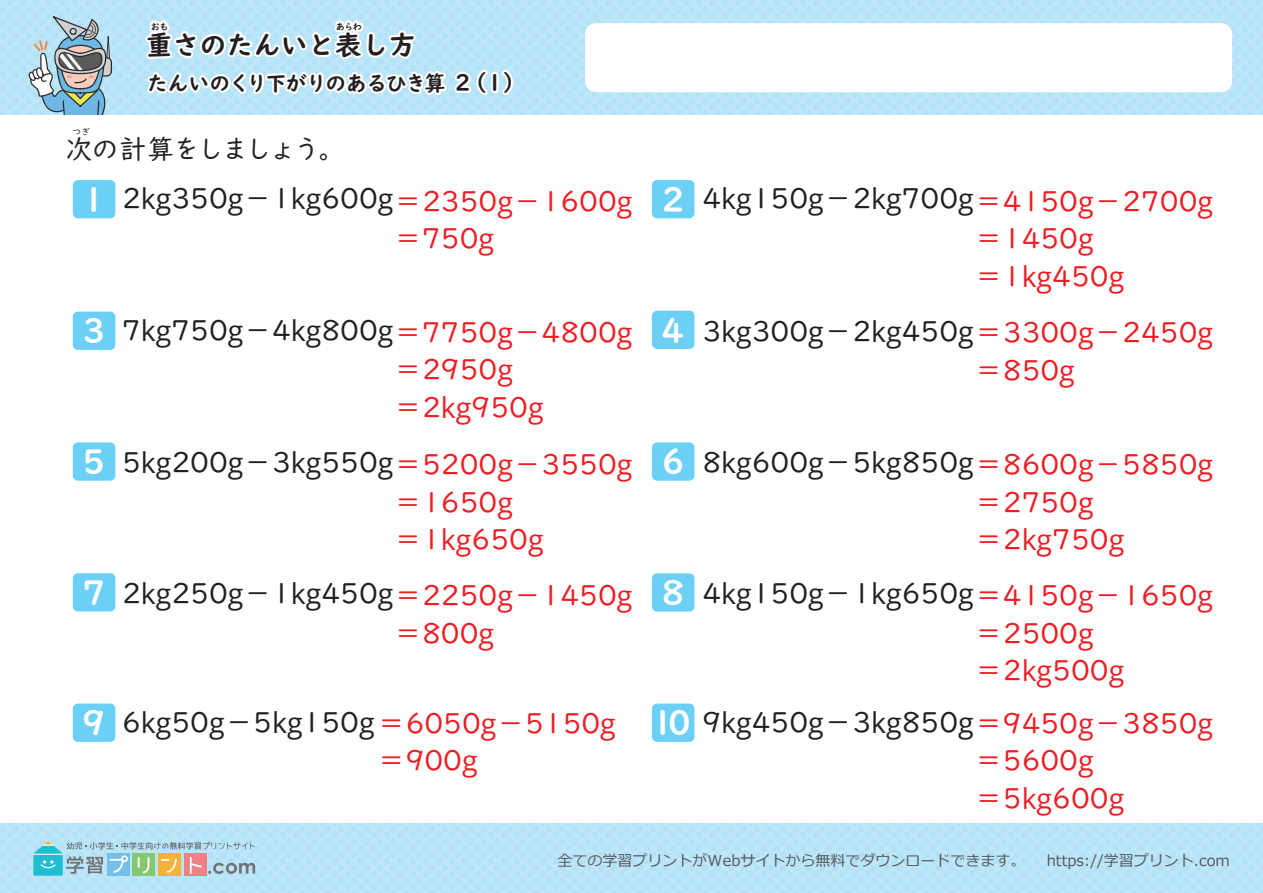
<style>
.page{position:relative;width:1263px;height:893px;background:#fff}
.page>*{position:absolute;margin:0;border:0;box-sizing:border-box;transform-origin:0 0}
.t1{font:33px "UD Digi Kyokasho NP B";color:#fff}
.t2{font:28.5px/37.5px "UD Digi Kyokasho NP R";color:#ee1d23}
.t3{font:28.5px "UD Digi Kyokasho NP R";color:#231f20}
.t4{font:27px "UD Digi Kyokasho NP R";letter-spacing:-.075em;color:#231f20}
.t5{font:27px "UD Digi Kyokasho NP B";color:#231f20}
.t6{font:22.5px "UD Digi Kyokasho NP B";color:#231f20}
.t7{font:21px "UD Digi Kyokasho NP B";letter-spacing:-.05em;color:#231f20}
.t8{font:15px "Meiryo";color:#56595b}
.t9{font:9px "UD Digi Kyokasho NP B";color:#231f20}
.t10{font:9px "UD Digi Kyokasho NP R";color:#231f20}
.s1{font-size:22.5px}
.s2{font-family:"Open Sans"}
.s3{color:#231f20}
.s4{font-family:"Open Sans";color:#231f20}
</style>
<div class="page">
<div style="left:0;top:0;width:1263px;height:114px;background:#bde6f9"></div>
<div style="left:0;top:823px;width:1263px;height:70px;background:#bde6f9"></div>
<div style="left:585px;top:23px;width:647px;height:69px;background:#fff;border-radius:11px"></div>
<svg style="left:33px;top:841px;width:222px;height:35px"></svg>
<svg style="left:28px;top:16px;width:84px;height:98px"></svg>
<div style="left:73px;top:180px;width:42px;height:38px;background:#6bcff6;border-radius:5px"></div>
<div style="left:73px;top:312px;width:42px;height:38px;background:#6bcff6;border-radius:5px"></div>
<div style="left:652px;top:180px;width:42px;height:38px;background:#6bcff6;border-radius:5px"></div>
<div style="left:652px;top:311px;width:42px;height:38px;background:#6bcff6;border-radius:5px"></div>
<div style="left:73px;top:442px;width:42px;height:39px;background:#6bcff6;border-radius:5px"></div>
<div style="left:73px;top:573px;width:42px;height:38px;background:#6bcff6;border-radius:5px"></div>
<div style="left:73px;top:704px;width:42px;height:38px;background:#6bcff6;border-radius:5px"></div>
<div style="left:652px;top:442px;width:42px;height:39px;background:#6bcff6;border-radius:5px"></div>
<div style="left:652px;top:573px;width:42px;height:39px;background:#6bcff6;border-radius:5px"></div>
<div style="left:652px;top:704px;width:42px;height:38px;background:#6bcff6;border-radius:5px"></div>
<svg style="left:143px;top:0;width:374px;height:115px"></svg>
<p class="t9" style="left:151px;top:21px;width:19px">おも</p>
<p class="t9" style="left:336px;top:21px;width:28px">あらわ</p>
<p class="t5" style="left:146px;top:29px;width:271px">重さのたんいと表し方</p>
<p class="t7" style="left:147px;top:71px;width:325px">たんいのくり下がりのあるひき算 <span class="s1">2</span></p>
<p class="t6" style="left:464px;top:69px;width:62px">（1）</p>
<p class="t10" style="left:72px;top:126px;width:19px">つぎ</p>
<p class="t4" style="left:65px;top:133px;width:282px">次の計算をしましょう。</p>
<p class="t1" style="left:82px;top:180px;width:25px">1</p>
<p class="t3" style="left:122px;top:183px;width:273px">2<span class="s2">kg</span>350<span class="s2">g</span>－1<span class="s2">kg</span>600<span class="s2">g</span></p>
<p class="t2" style="left:394px;top:182px;width:240px">＝2350<span class="s2">g</span>－1600<span class="s2">g</span>＝750<span class="s2">g</span></p>
<p class="t1" style="left:661px;top:180px;width:25px">2</p>
<p class="t3" style="left:702px;top:183px;width:273px">4<span class="s2">kg</span>150<span class="s2">g</span>－2<span class="s2">kg</span>700<span class="s2">g</span></p>
<p class="t2" style="left:974px;top:182px;width:240px">＝4150<span class="s2">g</span>－2700<span class="s2">g</span>＝1450<span class="s2">g</span>＝1<span class="s2">kg</span>450<span class="s2">g</span></p>
<p class="t1" style="left:82px;top:311px;width:25px">3</p>
<p class="t2" style="left:122px;top:314px;width:512px"><span class="s3">7</span><span class="s4">kg</span><span class="s3">750</span><span class="s4">g</span><span class="s3">－4</span><span class="s4">kg</span><span class="s3">800</span><span class="s4">g</span>＝7750<span class="s2">g</span>－4800<span class="s2">g</span></p>
<p class="t1" style="left:661px;top:311px;width:25px">4</p>
<p class="t2" style="left:702px;top:314px;width:512px"><span class="s3">3</span><span class="s4">kg</span><span class="s3">300</span><span class="s4">g</span><span class="s3">－2</span><span class="s4">kg</span><span class="s3">450</span><span class="s4">g</span>＝3300<span class="s2">g</span>－2450<span class="s2">g</span></p>
<p class="t2" style="left:394px;top:351px;width:151px">＝2950<span class="s2">g</span>＝2<span class="s2">kg</span>950<span class="s2">g</span></p>
<p class="t2" style="left:974px;top:351px;width:102px">＝850<span class="s2">g</span></p>
<p class="t1" style="left:82px;top:442px;width:25px">5</p>
<p class="t2" style="left:122px;top:446px;width:512px"><span class="s3">5</span><span class="s4">kg</span><span class="s3">200</span><span class="s4">g</span><span class="s3">－3</span><span class="s4">kg</span><span class="s3">550</span><span class="s4">g</span>＝5200<span class="s2">g</span>－3550<span class="s2">g</span></p>
<p class="t1" style="left:661px;top:442px;width:25px">6</p>
<p class="t2" style="left:702px;top:446px;width:512px"><span class="s3">8</span><span class="s4">kg</span><span class="s3">600</span><span class="s4">g</span><span class="s3">－5</span><span class="s4">kg</span><span class="s3">850</span><span class="s4">g</span>＝8600<span class="s2">g</span>－5850<span class="s2">g</span></p>
<p class="t1" style="left:82px;top:573px;width:25px">7</p>
<p class="t2" style="left:394px;top:483px;width:151px">＝1650<span class="s2">g</span>＝1<span class="s2">kg</span>650<span class="s2">g</span></p>
<p class="t2" style="left:394px;top:577px;width:240px">＝2250<span class="s2">g</span>－1450<span class="s2">g</span>＝800<span class="s2">g</span></p>
<p class="t3" style="left:122px;top:577px;width:273px">2<span class="s2">kg</span>250<span class="s2">g</span>－1<span class="s2">kg</span>450<span class="s2">g</span></p>
<p class="t1" style="left:661px;top:573px;width:25px">8</p>
<p class="t2" style="left:974px;top:483px;width:151px">＝2750<span class="s2">g</span>＝2<span class="s2">kg</span>750<span class="s2">g</span></p>
<p class="t2" style="left:974px;top:577px;width:240px">＝4150<span class="s2">g</span>－1650<span class="s2">g</span>＝2500<span class="s2">g</span>＝2<span class="s2">kg</span>500<span class="s2">g</span></p>
<p class="t3" style="left:702px;top:577px;width:273px">4<span class="s2">kg</span>150<span class="s2">g</span>－1<span class="s2">kg</span>650<span class="s2">g</span></p>
<p class="t1" style="left:82px;top:703px;width:25px">9</p>
<p class="t2" style="left:122px;top:705px;width:495px"><span class="s3">6</span><span class="s4">kg</span><span class="s3">50</span><span class="s4">g</span><span class="s3">－5</span><span class="s4">kg</span><span class="s3">150</span><span class="s4">g</span>＝6050<span class="s2">g</span>－5150<span class="s2">g</span></p>
<p class="t1" style="left:651px;top:703px;width:41px">10</p>
<p class="t2" style="left:702px;top:705px;width:512px"><span class="s3">9</span><span class="s4">kg</span><span class="s3">450</span><span class="s4">g</span><span class="s3">－3</span><span class="s4">kg</span><span class="s3">850</span><span class="s4">g</span>＝9450<span class="s2">g</span>－3850<span class="s2">g</span></p>
<p class="t2" style="left:377px;top:742px;width:102px">＝900<span class="s2">g</span></p>
<p class="t2" style="left:974px;top:742px;width:151px">＝5600<span class="s2">g</span>＝5<span class="s2">kg</span>600<span class="s2">g</span></p>
<p class="t8" style="left:558px;top:850px;width:469px">全ての学習プリントがWebサイトから無料でダウンロードできます。</p>
<p class="t8" style="left:1047px;top:850px;width:185px">https://学習プリント.com</p>
</div>
